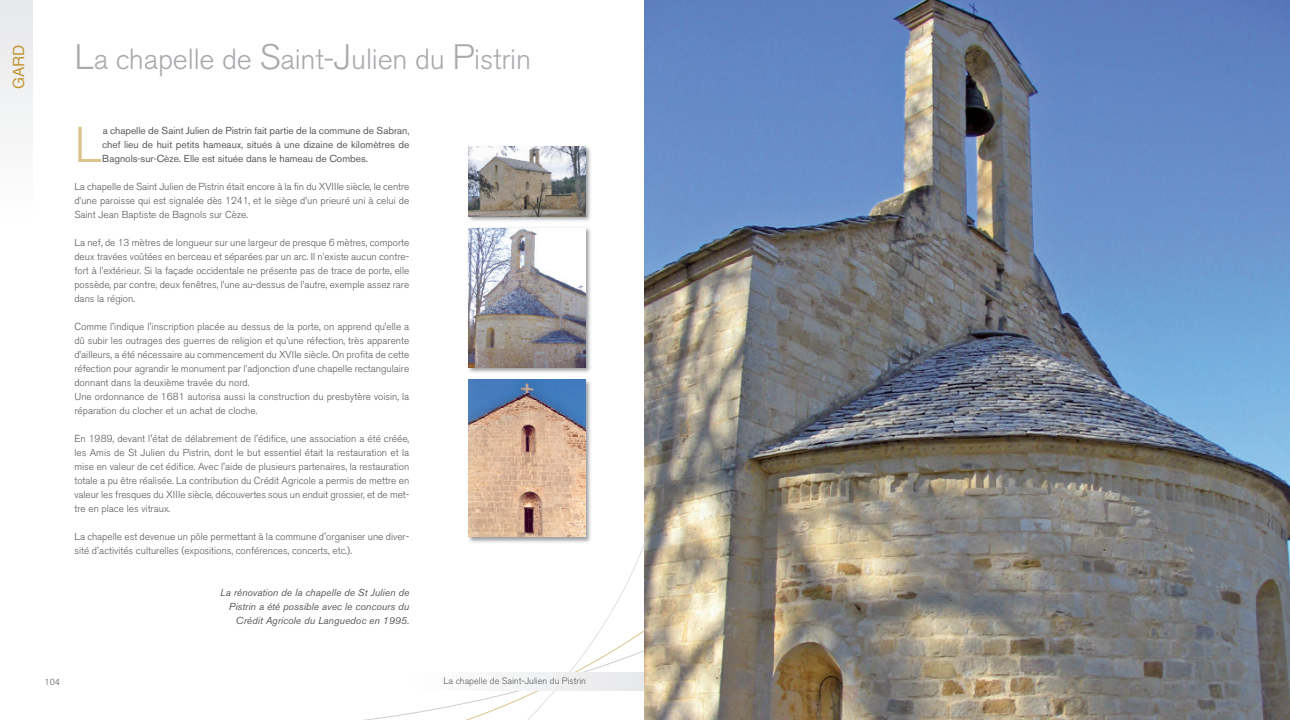
<style>
.page{position:relative;width:1290px;height:720px;background:#fff}
.page>*{position:absolute;margin:0;border:0;box-sizing:border-box;transform-origin:0 0}
.t1{font:300 49.7px "Akzidenz Grotesk BE";color:#dcc38e}
.t2{font:300 28.88px "Akzidenz Grotesk BE";letter-spacing:-.005em;color:#a8a9ad}
.t3{font:15.49px "Helvetica";color:#c19632}
.t4{font:300 10.06px/14px "Akzidenz Grotesk BE";color:#57585a;text-align:justify}
.t5{font:10.06px/14px "Akzidenz Grotesk BE";color:#57585a;text-align:justify}
.t6{font:italic 10.06px/14px "Akzidenz Grotesk BE";color:#57585a;text-align:right}
.t7{font:300 9.19px "Akzidenz Grotesk BE";color:#57585a}
.t8{font:300 8.75px "Akzidenz Grotesk BE";color:#57585a}
.s1{font-size:35px}
</style>
<div class="page">
<svg style="left:371px;top:522px;width:274px;height:197px"></svg>
<div style="left:409px;top:672px;width:241px;height:18px;background:#f2f3f4"></div>
<img style="left:465px;top:146px;width:129px;height:399px">
<img style="left:469px;top:379px;width:116px;height:157px">
<img style="left:469px;top:228px;width:116px;height:139px">
<img style="left:469px;top:146px;width:116px;height:70px">
<div style="left:0;top:0;width:32px;height:223px;background:#f2f3f4"></div>
<img style="left:645px;top:0;width:645px;height:719px">
<h3 class="t3" style="left:12px;top:89px;width:46px;rotate:-90deg">GARd</h3>
<h2 class="t2" style="left:74px;top:47px;width:458px"><span class="s1">L</span>a chapelle de <span class="s1">S</span>aint-<span class="s1">J</span>ulien du <span class="s1">P</span>istrin</h2>
<h1 class="t1" style="left:74px;top:123px;width:29px">L</h1>
<p class="t5" style="left:102px;top:124px;width:309px">a chapelle de Saint Julien de Pistrin fait partie de la commune de Sabran, chef lieu de huit petits hameaux, situés à une dizaine de kilomètres de Bagnols-sur-Cèze. Elle est située dans le hameau de Combes.</p>
<p class="t4" style="left:74px;top:180px;width:336px">La chapelle de Saint Julien de Pistrin était encore à la fin du XVIIIe siècle, le centre d’une paroisse qui est signalée dès 1241, et le siège d’un prieuré uni à celui de Saint Jean Baptiste de Bagnols sur Cèze.</p>
<p class="t4" style="left:74px;top:236px;width:336px">La nef, de 13 mètres de longueur sur une largeur de presque 6 mètres, comporte deux travées voûtées en berceau et séparées par un arc. Il n’existe aucun contre&shy;fort à l’extérieur. Si la façade occidentale ne présente pas de trace de porte, elle possède, par contre, deux fenêtres, l’une au-dessus de l’autre, exemple assez rare dans la région.</p>
<p class="t4" style="left:74px;top:320px;width:336px;text-align:left">Comme l'indique l'inscription placée au dessus de la porte, on apprend qu’elle a dû subir les outrages des guerres de religion et qu’une réfection, très apparente d’ailleurs, a été nécessaire au commencement du XVIIe siècle. On profita de cette réfection pour agrandir le monument par l’adjonction d’une chapelle rectangulaire donnant dans la deuxième travée du nord.<br>Une ordonnance de 1681 autorisa aussi la construction du presbytère voisin, la réparation du clocher et un achat de cloche.</p>
<p class="t4" style="left:74px;top:432px;width:336px">En 1989, devant l'état de délabrement de l'édifice, une association a été créée, les Amis de St Julien du Pistrin, dont le but essentiel était la restauration et la mise en valeur de cet édifice. Avec l'aide de plusieurs partenaires, la restauration totale a pu être réalisée. La contribution du Crédit Agricole a permis de mettre en valeur les fresques du XIIIe siècle, découvertes sous un enduit grossier, et de met&shy;tre en place les vitraux.</p>
<p class="t4" style="left:74px;top:530px;width:336px">La chapelle est devenue un pôle permettant à la commune d'organiser une diver&shy;sité d'activités culturelles (expositions, conférences, concerts, etc.).</p>
<p class="t6" style="left:220px;top:586px;width:191px">La rénovation de la chapelle de St Julien de<br>Pistrin a été possible avec le concours du<br>Crédit Agricole du Languedoc en 1995.</p>
<p class="t8" style="left:45px;top:678px;width:17px">104</p>
<p class="t7" style="left:443px;top:676px;width:144px">La chapelle de Saint-Julien du Pistrin</p>
</div>
